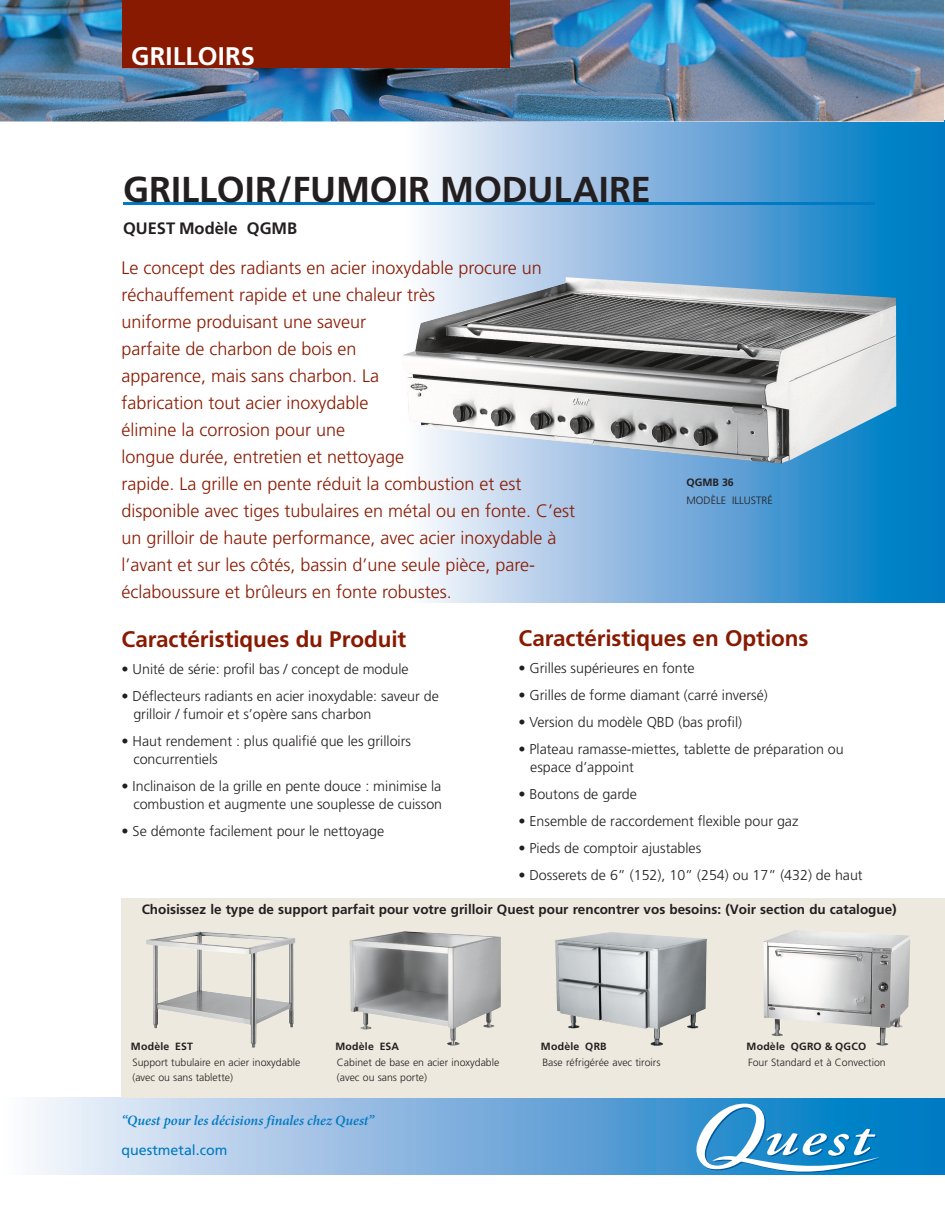
<style>
.page{position:relative;width:945px;height:1215px;background:#fff}
.page>*{position:absolute;margin:0;border:0;box-sizing:border-box;transform-origin:0 0}
.t1{font:700 36px "Frutiger";color:#231f20}
.PAGENAME-1_BOLD_17_2{font:700 25.5px "Frutiger";letter-spacing:.005em;color:#fff}
.subhead{font:700 22.5px "Frutiger";letter-spacing:-.005em;color:#891a02}
.Intro_Text{font:300 18px/27px "Frutiger";color:#891a02}
.Mode{font:700 16.5px "Frutiger";color:#231f20}
.Body_9_5pt{font:300 14.25px/18px "Frutiger";color:#231f20}
.Body_9_5pt-2{font:italic 600 14.25px "Minion Pro";color:#007ac2}
.Body_9_5pt-3{font:14.25px "Frutiger";color:#007ac2}
.Text_Format{font:700 13.5px "Frutiger";color:#231f20}
.Body_9_5pt-4{font:300 10.65px/18px "Frutiger";color:#231f20}
.Text_Format-2{font:300 10.5px/15px "Frutiger";color:#231f20}
.PAGENAME-1_BOLD_17_2-2{font:700 10.5px "Frutiger";letter-spacing:.02em;color:#231f20}
.s1{font-weight:700}
</style>
<div class="page">
<div style="left:405px;top:120px;width:540px;height:483px;background:linear-gradient(to right,#fff3fb,#0071c0)"></div>
<img style="left:0;top:0;width:943px;height:121px">
<div style="left:0;top:1098px;width:945px;height:76px;background:linear-gradient(to right,#fff3fb,#0070bf)"></div>
<svg style="left:696px;top:1104px;width:186px;height:69px"></svg>
<hr style="left:123px;top:202px;width:752px;height:3px;background:#007ac2">
<img style="left:403px;top:277px;width:493px;height:187px">
<div style="left:122px;top:0;width:388px;height:67px;background:#891a02"></div>
<div style="left:122px;top:898px;width:823px;height:200px;background:#ede9de"></div>
<img style="left:349px;top:931px;width:152px;height:115px">
<img style="left:555px;top:932px;width:152px;height:114px">
<img style="left:146px;top:932px;width:149px;height:116px">
<img style="left:764px;top:930px;width:146px;height:116px">
<p class="PAGENAME-1_BOLD_17_2" style="left:131px;top:41px;width:125px">GRILLOIRS</p>
<p class="t1" style="left:123px;top:168px;width:529px">GRILLOIR/FUMOIR MODULAIRE</p>
<p class="Mode" style="left:123px;top:218px;width:176px">QUEST Modèle QGMB</p>
<p class="Intro_Text" style="left:122px;top:254px;width:455px">Le concept des radiants en acier inoxydable procure un réchauffement rapide et une chaleur très<br>uniforme produisant une saveur<br>parfaite de charbon de bois en<br>apparence, mais sans charbon. La<br>fabrication tout acier inoxydable<br>élimine la corrosion pour une<br>longue durée, entretien et nettoyage<br>rapide. La grille en pente réduit la combustion et est disponible avec tiges tubulaires en métal ou en fonte. C’est un grilloir de haute performance, avec acier inoxydable à l’avant et sur les côtés, bassin d’une seule pièce, pare&shy;éclaboussure et brûleurs en fonte robustes.</p>
<p class="subhead" style="left:518px;top:625px;width:292px">Caractéristiques en Options</p>
<p class="Body_9_5pt" style="left:518px;top:659px;width:178px">• Grilles supérieures en fonte</p>
<p class="Body_9_5pt" style="left:518px;top:686px;width:251px">• Grilles de forme diamant (carré inversé)</p>
<p class="Body_9_5pt" style="left:518px;top:713px;width:225px">• Version du modèle QBD (bas profil)</p>
<p class="Body_9_5pt" style="left:530px;top:740px;width:315px;text-indent:-12px">• Plateau ramasse-miettes, tablette de préparation ou espace d’appoint</p>
<p class="Body_9_5pt" style="left:518px;top:785px;width:120px">• Boutons de garde</p>
<p class="Body_9_5pt" style="left:518px;top:812px;width:282px">• Ensemble de raccordement flexible pour gaz</p>
<p class="Body_9_5pt" style="left:518px;top:839px;width:184px">• Pieds de comptoir ajustables</p>
<p class="Body_9_5pt" style="left:518px;top:866px;width:346px">• Dosserets de 6” (152), 10” (254) ou 17” (432) de haut</p>
<p class="Body_9_5pt-4" style="left:687px;top:473px;width:88px"><span class="s1">QGMB 36<br></span>MODÈLE ILLUSTRÉ</p>
<p class="subhead" style="left:122px;top:626px;width:286px">Caractéristiques du Produit</p>
<p class="Body_9_5pt" style="left:122px;top:660px;width:289px">• Unité de série: profil bas / concept de module</p>
<p class="Body_9_5pt" style="left:133px;top:687px;width:307px;text-indent:-12px">• Déflecteurs radiants en acier inoxydable: saveur de grilloir / fumoir et s’opère sans charbon</p>
<p class="Body_9_5pt" style="left:133px;top:732px;width:279px;text-indent:-12px">• Haut rendement : plus qualifié que les grilloirs concurrentiels</p>
<p class="Body_9_5pt" style="left:122px;top:777px;width:322px;text-align:right">• Inclinaison de la grille en pente douce : minimise la combustion et augmente une souplesse de cuisson</p>
<p class="Body_9_5pt" style="left:122px;top:822px;width:264px">• Se démonte facilement pour le nettoyage</p>
<p class="Text_Format" style="left:142px;top:901px;width:757px">Choisissez le type de support parfait pour votre grilloir Quest pour rencontrer vos besoins: (Voir section du catalogue)</p>
<p class="PAGENAME-1_BOLD_17_2-2" style="left:131px;top:1040px;width:64px">Modèle EST</p>
<p class="PAGENAME-1_BOLD_17_2-2" style="left:335px;top:1040px;width:65px">Modèle ESA</p>
<p class="PAGENAME-1_BOLD_17_2-2" style="left:541px;top:1040px;width:67px">Modèle QRB</p>
<p class="PAGENAME-1_BOLD_17_2-2" style="left:747px;top:1040px;width:121px">Modèle QGRO &amp; QGCO</p>
<p class="Text_Format-2" style="left:748px;top:1054px;width:139px">Four Standard et à Convection</p>
<p class="Text_Format-2" style="left:132px;top:1054px;width:170px">Support tubulaire en acier inoxydable</p>
<p class="Text_Format-2" style="left:542px;top:1054px;width:120px">Base réfrigérée avec tiroirs</p>
<p class="Text_Format-2" style="left:132px;top:1069px;width:102px">(avec ou sans tablette)</p>
<p class="Text_Format-2" style="left:337px;top:1055px;width:164px">Cabinet de base en acier inoxydable (avec ou sans porte)</p>
<p class="Body_9_5pt-2" style="left:122px;top:1110px;width:254px">“Quest pour les décisions finales chez Quest”</p>
<p class="Body_9_5pt-3" style="left:122px;top:1141px;width:108px">questmetal.com</p>
</div>
